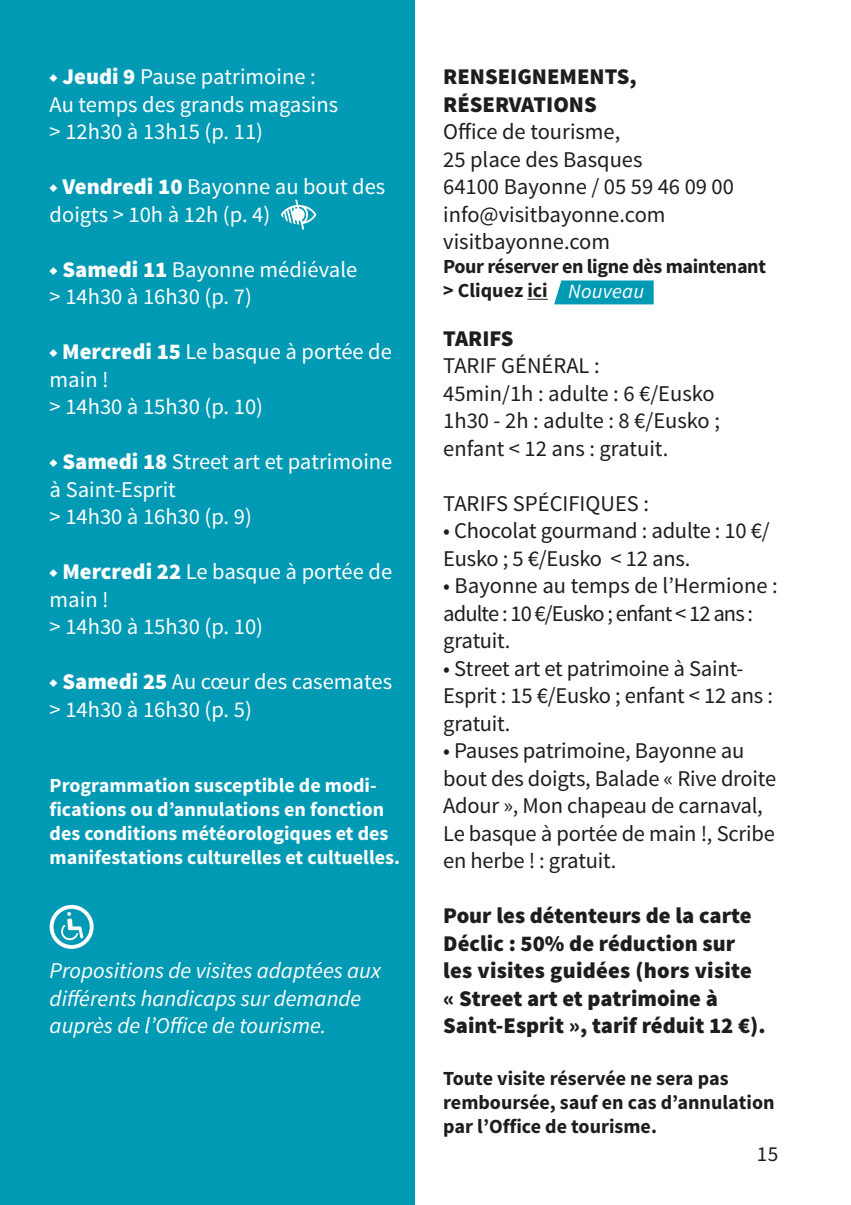
<style>
.page{position:relative;width:851px;height:1205px;background:#fff}
.page>*{position:absolute;margin:0;border:0;box-sizing:border-box;transform-origin:0 0}
.t1{font:22.5px/27.5px "Source Sans Pro";letter-spacing:-.01em;color:#1d1d1b}
.t2{font:22.5px/27.5px "Source Sans Pro";color:#fff}
.t3{font:900 22.5px/27.5px "Source Sans Pro";color:#1d1d1b}
.t4{font:italic 22.5px/27.5px "Source Sans Pro";color:#fff}
.t5{font:21.25px "Source Sans Pro";color:#1d1d1b}
.t6{font:italic 20.5px "Source Sans Pro";letter-spacing:.01em;color:#fff}
.t7{font:700 20px/24px "Source Sans Pro";color:#fff}
.t8{font:700 20px/24px "Source Sans Pro";color:#1d1d1b}
.t9{font:700 20px/24px "Source Sans Pro";letter-spacing:-.02em;color:#1d1d1b}
.s1{font-weight:900}
</style>
<div class="page">
<div style="left:0;top:0;width:415px;height:1205px;background:#009ab5"></div>
<svg style="left:527px;top:299px;width:20px;height:1px"></svg>
<svg style="left:281px;top:199px;width:35px;height:31px"></svg>
<svg style="left:50px;top:905px;width:44px;height:44px"></svg>
<svg style="left:554px;top:280px;width:99px;height:24px;background:#0e9fb9"></svg>
<p class="t2" style="left:50px;top:63px;width:290px"><span class="s1">◆ Jeudi 9</span> Pause patrimoine :<br>Au temps des grands magasins &gt; 12h30 à 13h15 (p. 11)</p>
<p class="t2" style="left:50px;top:173px;width:337px"><span class="s1">◆ Vendredi 10</span> Bayonne au bout des doigts &gt; 10h à 12h (p. 4)</p>
<p class="t2" style="left:50px;top:256px;width:309px"><span class="s1">◆ Samedi 11</span> Bayonne médiévale &gt; 14h30 à 16h30 (p. 7)</p>
<p class="t2" style="left:50px;top:338px;width:344px"><span class="s1">◆ Mercredi 15</span> Le basque à portée de main !<br>&gt; 14h30 à 15h30 (p. 10)</p>
<p class="t2" style="left:50px;top:448px;width:344px"><span class="s1">◆ Samedi 18</span> Street art et patrimoine à Saint-Esprit<br>&gt; 14h30 à 16h30 (p. 9)</p>
<p class="t2" style="left:50px;top:558px;width:344px"><span class="s1">◆ Mercredi 22</span> Le basque à portée de main !<br>&gt; 14h30 à 15h30 (p. 10)</p>
<p class="t2" style="left:50px;top:668px;width:344px"><span class="s1">◆ Samedi 25</span> Au cœur des casemates &gt; 14h30 à 16h30 (p. 5)</p>
<p class="t7" style="left:50px;top:774px;width:352px">Programmation susceptible de modi&shy;fications ou d’annulations en fonction des conditions météorologiques et des manifestations culturelles et cultuelles.</p>
<p class="t4" style="left:50px;top:957px;width:332px">Propositions de visites adaptées aux différents handicaps sur demande auprès de l’Office de tourisme.</p>
<p class="t3" style="left:443px;top:64px;width:28px">Rense</p>
<p class="t3" style="left:510px;top:64px;width:128px">ignements,</p>
<p class="t3" style="left:443px;top:91px;width:41px">réserv</p>
<p class="t3" style="left:521px;top:91px;width:47px">ations</p>
<p class="t1" style="left:443px;top:118px;width:292px">Office de tourisme,<br>25 place des Basques<br>64100 Bayonne / 05 59 46 09 00 info@visitbayonne.com visitbayonne.com</p>
<p class="t9" style="left:443px;top:255px;width:324px">Pour réserver en ligne dès maintenant &gt; Cliquez ici</p>
<p class="t3" style="left:443px;top:325px;width:69px">Tarifs</p>
<p class="t1" style="left:443px;top:352px;width:11px">Tari</p>
<p class="t1" style="left:485px;top:352px;width:80px">f général</p>
<p class="t6" style="left:568px;top:279px;width:78px">Nouveau</p>
<p class="t1" style="left:443px;top:352px;width:278px;text-indent:151px">:<br>45min/1h : adulte : 6 €/Eusko<br>1h30 - 2h : adulte : 8 €/Eusko ; enfant &lt; 12 ans : gratuit.</p>
<p class="t1" style="left:443px;top:490px;width:11px">Tari</p>
<p class="t1" style="left:485px;top:490px;width:165px">fs spéci fiques :</p>
<p class="t1" style="left:443px;top:517px;width:328px">• Chocolat gourmand : adulte : 10 €/<br>Eusko ; 5 €/Eusko &lt; 12 ans.</p>
<p class="t1" style="left:443px;top:572px;width:336px">• Bayonne au temps de l’Hermione : adulte : 10 €/Eusko ; enfant &lt; 12 ans : gratuit.</p>
<p class="t1" style="left:443px;top:655px;width:331px">• Street art et patrimoine à Saint-<br>Esprit : 15 €/Eusko ; enfant &lt; 12 ans : gratuit.</p>
<p class="t1" style="left:443px;top:737px;width:334px">• Pauses patrimoine, Bayonne au bout des doigts, Balade « Rive droite<br>Adour », Mon chapeau de carnaval,<br>Le basque à portée de main !, Scribe en herbe ! : gratuit.</p>
<p class="t3" style="left:443px;top:903px;width:324px">Pour les détenteurs de la carte<br>Déclic : 50% de réduction sur les visites guidées (hors visite « Street art et patrimoine à<br>Saint-Esprit », tarif réduit 12 €).</p>
<p class="t8" style="left:443px;top:1067px;width:333px">Toute visite réservée ne sera pas remboursée, sauf en cas d’annulation par l’Office de tourisme.</p>
<p class="t5" style="left:756px;top:1140px;width:23px">15</p>
</div>
